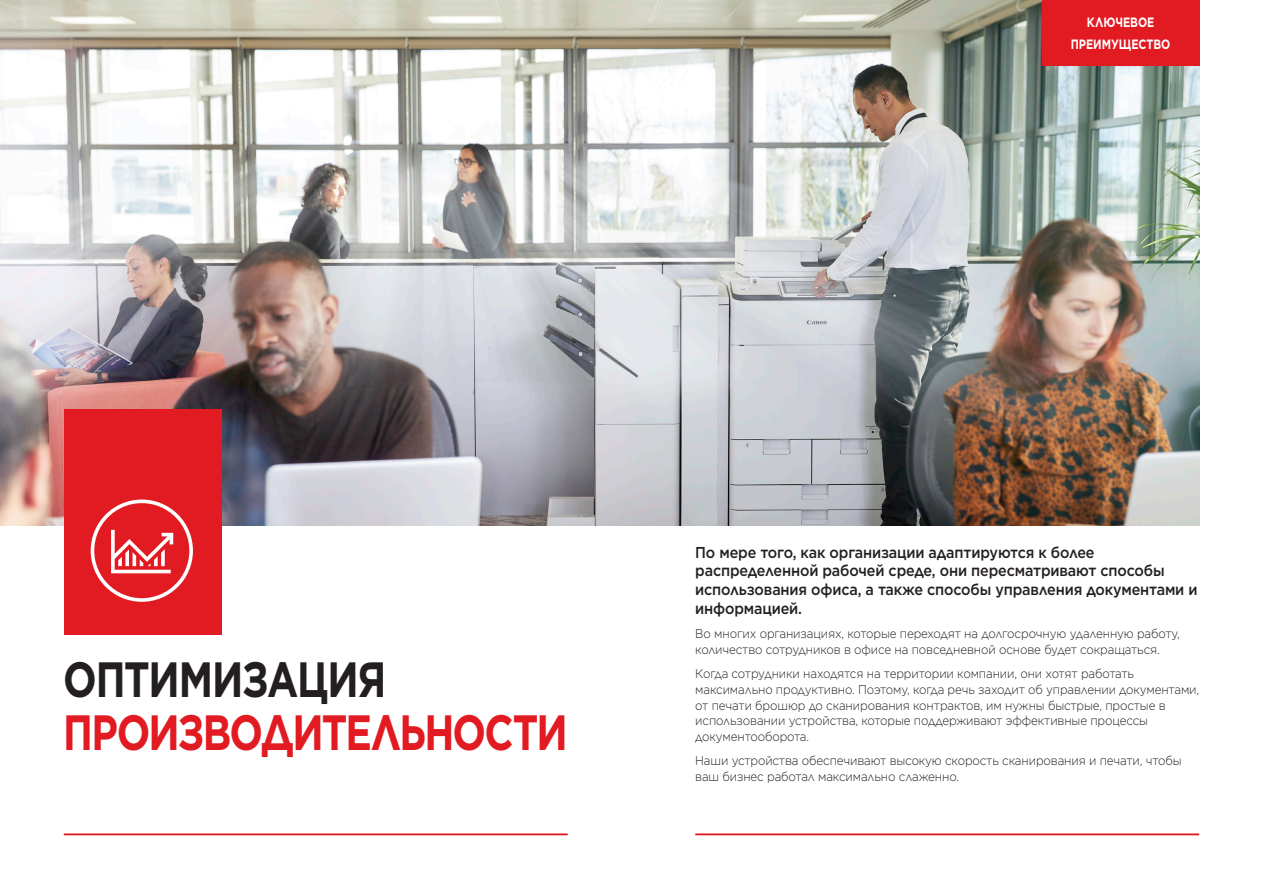
<style>
.page{position:relative;width:1263px;height:893px;background:#fff}
.page>*{position:absolute;margin:0;border:0;box-sizing:border-box;transform-origin:0 0}
.Subheading_BLACK{font:700 49.5px/52.5px "Gotham";letter-spacing:-.04em;color:#e21a21;scale:.8 1}
.Body{font:500 15.75px/18.8px "Gotham";letter-spacing:-.01em;color:#231f20;scale:.91 1}
.Subheading_BLACK-2{font:700 13.5px/22.5px "Gotham";letter-spacing:-.005em;color:#fff;text-align:center;scale:.8 1}
.Body-2{font:300 12.75px/15.8px "Gotham";letter-spacing:-.01em;color:#231f20;scale:.91 1}
.s1{color:#231f20}
</style>
<div class="page">
<hr style="left:64px;top:833px;width:504px;height:2px;background:#e21a21">
<hr style="left:695px;top:833px;width:504px;height:2px;background:#e21a21">
<img style="left:0;top:0;width:1199px;height:525px">
<div style="left:64px;top:409px;width:157px;height:225px;background:#e21a21"></div>
<svg style="left:91px;top:499px;width:102px;height:103px"></svg>
<div style="left:1042px;top:0;width:157px;height:65px;background:#e21a21"></div>
<p class="Subheading_BLACK-2" style="left:1071px;top:11px;width:126px">КЛЮЧЕВОЕ<br>ПРЕИМУЩЕСТВО</p>
<p class="Subheading_BLACK" style="left:63px;top:653px;width:632px"><span class="s1">ОПТИМИЗАЦИЯ<br></span>ПРОИЗВОДИТЕЛЬНОСТИ</p>
<p class="Body" style="left:695px;top:542px;width:553px">По мере того, как организации адаптируются к более распределенной рабочей среде, они пересматривают способы использования офиса, а также способы управления документами и информацией.</p>
<p class="Body-2" style="left:695px;top:625px;width:534px">Во многих организациях, которые переходят на долгосрочную удаленную работу, количество сотрудников в офисе на повседневной основе будет сокращаться.</p>
<p class="Body-2" style="left:695px;top:665px;width:555px">Когда сотрудники находятся на территории компании, они хотят работать максимально продуктивно. Поэтому, когда речь заходит об управлении документами, от печати брошюр до сканирования контрактов, им нужны быстрые, простые в использовании устройства, которые поддерживают эффективные процессы документооборота.</p>
<p class="Body-2" style="left:695px;top:753px;width:536px">Наши устройства обеспечивают высокую скорость сканирования и печати, чтобы ваш бизнес работал максимально слаженно.</p>
</div>
